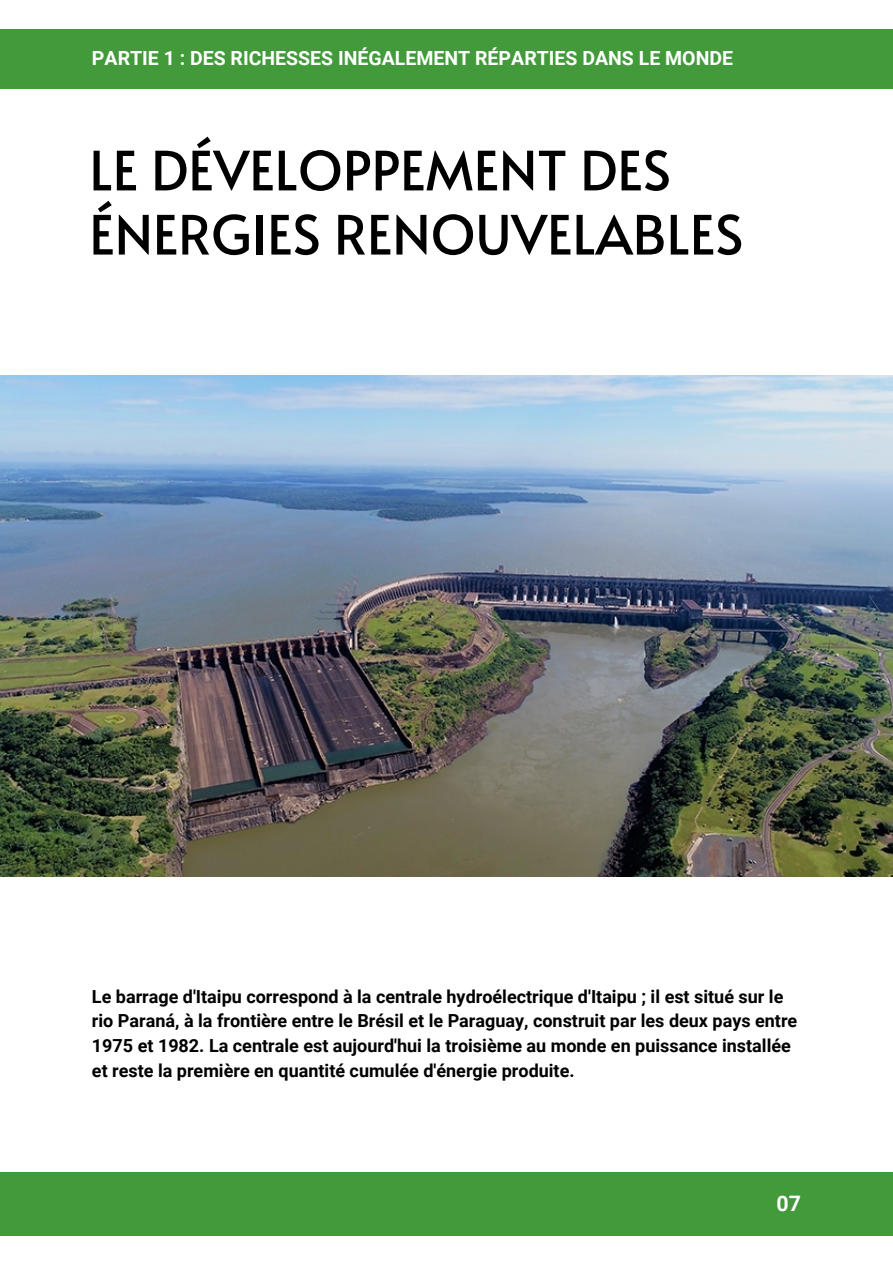
<style>
.page{position:relative;width:893px;height:1264px;background:#fff}
.page>*{position:absolute;margin:0;border:0;box-sizing:border-box;transform-origin:0 0}
.t1{font:54px/64.2px "Alata";color:#000001}
.t2{font:700 21.3px "Roboto";color:#fff}
.t3{font:700 19.5px "Roboto";color:#fff}
.t4{font:700 18px/24.8px "Roboto";color:#000}
</style>
<div class="page">
<div style="left:0;top:30px;width:892px;height:59px;background:#429a3b"></div>
<div style="left:0;top:1172px;width:892px;height:63px;background:#429a3b"></div>
<img style="left:0;top:375px;width:892px;height:501px">
<p class="t3" style="left:92px;top:46px;width:642px">PARTIE 1 : DES RICHESSES INÉGALEMENT RÉPARTIES DANS LE MONDE</p>
<p class="t1" style="left:89px;top:136px;width:655px">LE DÉVELOPPEMENT DES<br>ÉNERGIES RENOUVELABLES</p>
<p class="t4" style="left:92px;top:984px;width:706px">Le barrage d'Itaipu correspond à la centrale hydroélectrique d'Itaipu ; il est situé sur le rio Paraná, à la frontière entre le Brésil et le Paraguay, construit par les deux pays entre 1975 et 1982. La centrale est aujourd'hui la troisième au monde en puissance installée et reste la première en quantité cumulée d'énergie produite.</p>
<p class="t2" style="left:776px;top:1190px;width:26px">07</p>
</div>
